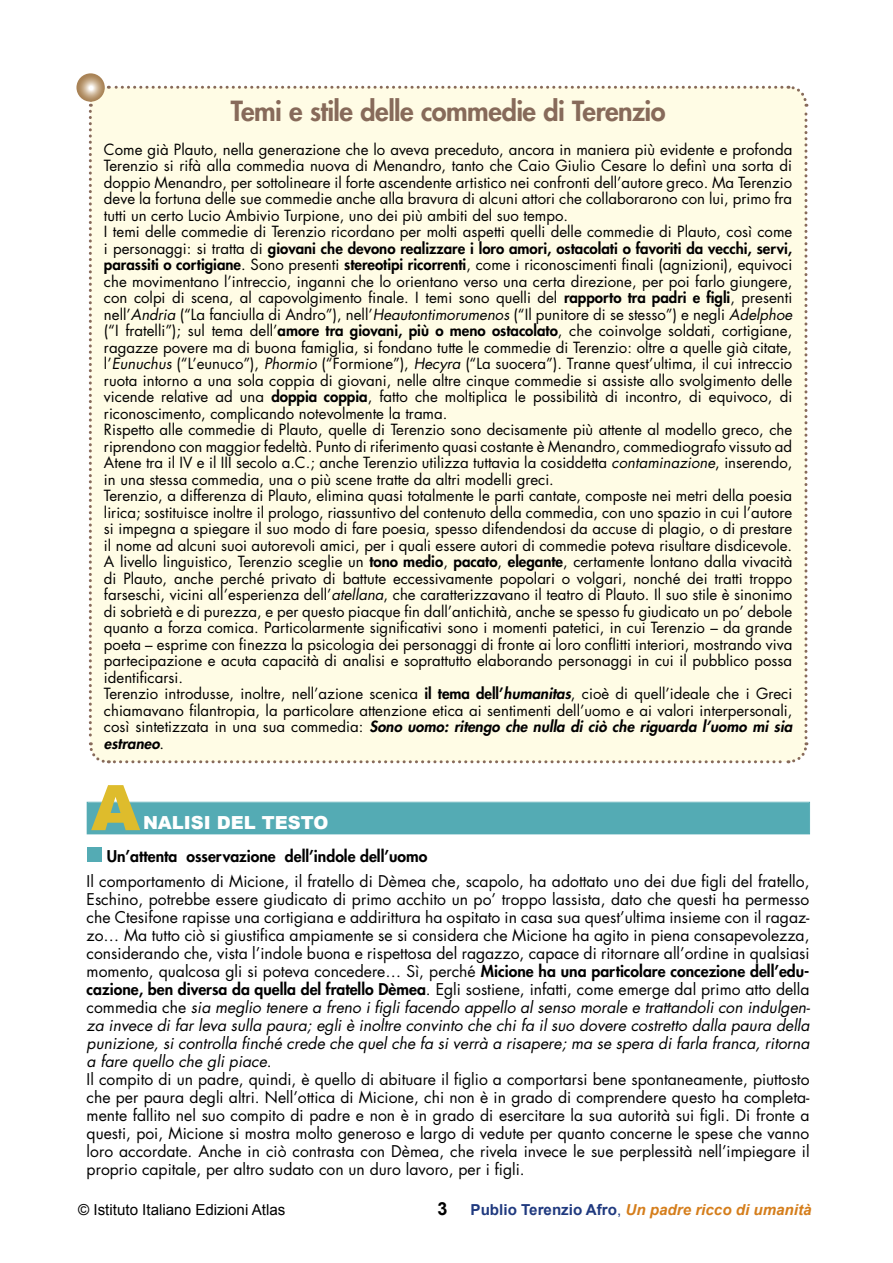
<style>
.page{position:relative;width:893px;height:1263px;background:#fff}
.page>*{position:absolute;margin:0;border:0;box-sizing:border-box;transform-origin:0 0}
.t1{font:900 62.85px "Arial";color:#debc2c}
.t2{font:800 27px "Futura";letter-spacing:-.02em;color:#876a5a}
.t3{font:900 18px "Arial";color:#fff}
.t4{font:700 18px "Arial";color:#000}
.t5{font:15.75px/18px "Futura";color:#000}
.t6{font:800 15.75px "Futura";color:#000}
.t7{font:italic 700 15.15px "Arial";color:#d57e1c}
.t8{font:15.15px "Arial";color:#000}
.t9{font:15px/16.5px "Futura";color:#000}
.s1{font-weight:800}
.s2{font-style:italic}
.s3{font-weight:800;font-style:italic}
.s4{font-style:normal;color:#203a7f}
.s5{font-weight:400;font-style:normal;color:#203a7f}
</style>
<div class="page">
<div style="left:88px;top:85px;width:721px;height:679px;background:#fffce5"></div>
<svg style="left:76px;top:73px;width:29px;height:29px"></svg>
<div style="left:87px;top:802px;width:723px;height:32px;background:#54abb4"></div>
<div style="left:88px;top:803px;width:720px;height:30px;border:1px solid #54abb4"></div>
<div style="left:87px;top:847px;width:15px;height:15px;background:#54abb4"></div>
<h2 class="t2" style="left:231px;top:93px;width:436px">Temi e stile delle commedie di Terenzio</h2>
<p class="t9" style="left:104px;top:141px;width:690px">Come già Plauto, nella generazione che lo aveva preceduto, ancora in maniera più evidente e profonda Terenzio si rifà alla commedia nuova di Menandro, tanto che Caio Giulio Cesare lo definì una sorta di doppio Menandro, per sottolineare il forte ascendente artistico nei confronti dell’autore greco. Ma Terenzio deve la fortuna delle sue commedie anche alla bravura di alcuni attori che collaborarono con lui, primo fra tutti un certo Lucio Ambivio Turpione, uno dei più ambiti del suo tempo.<br>I temi delle commedie di Terenzio ricordano per molti aspetti quelli delle commedie di Plauto, così come i personaggi: si tratta di <span class="s1">giovani che devono realizzare i loro amori, ostacolati o favoriti da vecchi, servi, parassiti o cortigiane</span>. Sono presenti <span class="s1">stereotipi ricorrenti</span>, come i riconoscimenti finali (agnizioni), equivoci che movimentano l’intreccio, inganni che lo orientano verso una certa direzione, per poi farlo giungere, con colpi di scena, al capovolgimento finale. I temi sono quelli del <span class="s1">rapporto tra padri e figli</span>, presenti nell’<span class="s2">Andria</span> (“La fanciulla di Andro”), nell’<span class="s2">Heautontimorumenos</span> (“Il punitore di se stesso”) e negli <span class="s2">Adelphoe </span>(“I fratelli”); sul tema dell’<span class="s1">amore tra giovani, più o meno ostacolato</span>, che coinvolge soldati, cortigiane, ragazze povere ma di buona famiglia, si fondano tutte le commedie di Terenzio: oltre a quelle già citate, l’<span class="s2">Eunuchus</span> (“L’eunuco”), <span class="s2">Phormio</span> (“Formione”), <span class="s2">Hecyra</span> (“La suocera”). Tranne quest’ultima, il cui intreccio ruota intorno a una sola coppia di giovani, nelle altre cinque commedie si assiste allo svolgimento delle vicende relative ad una <span class="s1">doppia coppia</span>, fatto che moltiplica le possibilità di incontro, di equivoco, di riconoscimento, complicando notevolmente la trama.<br>Rispetto alle commedie di Plauto, quelle di Terenzio sono decisamente più attente al modello greco, che riprendono con maggior fedeltà. Punto di riferimento quasi costante è Menandro, commediografo vissuto ad Atene tra il IV e il III secolo a.C.; anche Terenzio utilizza tuttavia la cosiddetta <span class="s2">contaminazione</span>, inserendo, in una stessa commedia, una o più scene tratte da altri modelli greci.<br>Terenzio, a differenza di Plauto, elimina quasi totalmente le parti cantate, composte nei metri della poesia lirica; sostituisce inoltre il prologo, riassuntivo del contenuto della commedia, con uno spazio in cui l’autore si impegna a spiegare il suo modo di fare poesia, spesso difendendosi da accuse di plagio, o di prestare il nome ad alcuni suoi autorevoli amici, per i quali essere autori di commedie poteva risultare disdicevole.<br>A livello linguistico, Terenzio sceglie un <span class="s1">tono medio</span>, <span class="s1">pacato</span>, <span class="s1">elegante</span>, certamente lontano dalla vivacità di Plauto, anche perché privato di battute eccessivamente popolari o volgari, nonché dei tratti troppo farseschi, vicini all’esperienza dell’<span class="s2">atellana</span>, che caratterizzavano il teatro di Plauto. Il suo stile è sinonimo di sobrietà e di purezza, e per questo piacque fin dall’antichità, anche se spesso fu giudicato un po’ debole quanto a forza comica. Particolarmente significativi sono i momenti patetici, in cui Terenzio – da grande poeta – esprime con finezza la psicologia dei personaggi di fronte ai loro conflitti interiori, mostrando viva partecipazione e acuta capacità di analisi e soprattutto elaborando personaggi in cui il pubblico possa identificarsi.<br>Terenzio introdusse, inoltre, nell’azione scenica <span class="s1">il tema dell’</span><span class="s3">humanitas</span>, cioè di quell’ideale che i Greci chiamavano filantropia, la particolare attenzione etica ai sentimenti dell’uomo e ai valori interpersonali, così sintetizzata in una sua commedia: <span class="s3">Sono uomo: ritengo che nulla di ciò che riguarda l’uomo mi sia estraneo</span>.</p>
<h1 class="t1" style="left:91px;top:773px;width:50px">A</h1>
<p class="t3" style="left:143px;top:813px;width:187px">NALISI DEL TESTO</p>
<p class="t6" style="left:107px;top:846px;width:322px">Un’attenta osservazione dell’indole dell’uomo</p>
<p class="t5" style="left:87px;top:872px;width:725px">Il comportamento di Micione, il fratello di Dèmea che, scapolo, ha adottato uno dei due figli del fratello, Eschino, potrebbe essere giudicato di primo acchito un po’ troppo lassista, dato che questi ha permesso che Ctesifone rapisse una cortigiana e addirittura ha ospitato in casa sua quest’ultima insieme con il ragaz&shy;zo… Ma tutto ciò si giustifica ampiamente se si considera che Micione ha agito in piena consapevolezza, considerando che, vista l’indole buona e rispettosa del ragazzo, capace di ritornare all’ordine in qualsiasi momento, qualcosa gli si poteva concedere… Sì, perché <span class="s1">Micione ha una particolare concezione dell’edu&shy;cazione, ben diversa da quella del fratello Dèmea</span>. Egli sostiene, infatti, come emerge dal primo atto della commedia che <span class="s2">sia meglio tenere a freno i figli facendo appello al senso morale e trattandoli con indulgen&shy;za invece di far leva sulla paura; egli è inoltre convinto che chi fa il suo dovere costretto dalla paura della punizione, si controlla finché crede che quel che fa si verrà a risapere; ma se spera di farla franca, ritorna a fare quello che gli piace</span>.<br>Il compito di un padre, quindi, è quello di abituare il figlio a comportarsi bene spontaneamente, piuttosto che per paura degli altri. Nell’ottica di Micione, chi non è in grado di comprendere questo ha completa&shy;mente fallito nel suo compito di padre e non è in grado di esercitare la sua autorità sui figli. Di fronte a questi, poi, Micione si mostra molto generoso e largo di vedute per quanto concerne le spese che vanno loro accordate. Anche in ciò contrasta con Dèmea, che rivela invece le sue perplessità nell’impiegare il proprio capitale, per altro sudato con un duro lavoro, per i figli.</p>
<p class="t8" style="left:78px;top:1201px;width:209px">© Istituto Italiano Edizioni Atlas</p>
<p class="t4" style="left:437px;top:1198px;width:12px">3</p>
<p class="t7" style="left:471px;top:1201px;width:342px"><span class="s4">Publio Terenzio Afro</span><span class="s5">,</span> Un padre ricco di umanità</p>
</div>
